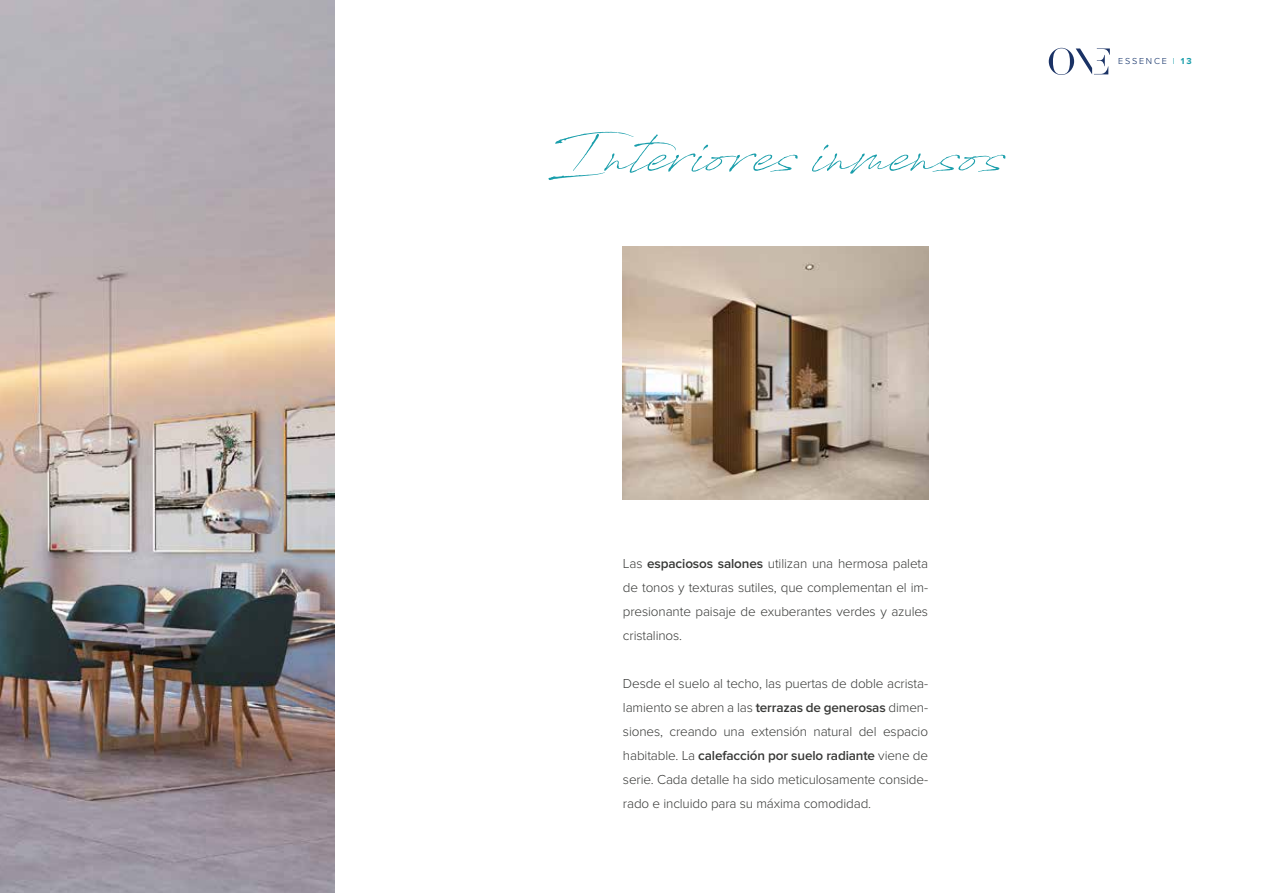
<style>
.page{position:relative;width:1263px;height:893px;background:#fff}
.page>*{position:absolute;margin:0;border:0;box-sizing:border-box;transform-origin:0 0}
.t1{font:60px "Antro Vectra";color:#199eab}
.t2{font:300 13.5px/24px "Proxima Nova";letter-spacing:-.01em;color:#383937;text-align:justify}
.t3{font:300 9px "Proxima Nova";letter-spacing:.2em;color:#082862}
.s1{color:#199eab}
.s2{font-weight:700;color:#199eab}
.s3{font-weight:600}
</style>
<div class="page">
<img style="left:0;top:0;width:335px;height:893px">
<svg style="left:1049px;top:48px;width:61px;height:27px"></svg>
<img style="left:623px;top:247px;width:305px;height:252px">
<h1 class="t1" style="left:547px;top:113px;width:459px">Interiores inmensos</h1>
<p class="t3" style="left:1118px;top:56px;width:75px">ESSENCE <span class="s1">I</span> <span class="s2">13</span></p>
<p class="t2" style="left:623px;top:552px;width:307px">Las <span class="s3">espaciosos salones</span> utilizan una hermosa paleta de tonos y texturas sutiles, que complementan el im&shy;presionante paisaje de exuberantes verdes y azules cristalinos.</p>
<p class="t2" style="left:623px;top:672px;width:307px">Desde el suelo al techo, las puertas de doble acrista&shy;lamiento se abren a las <span class="s3">terrazas de generosas</span> dimen&shy;siones, creando una extensión natural del espacio habitable. La <span class="s3">calefacción por suelo radiante</span> viene de serie. Cada detalle ha sido meticulosamente conside&shy;rado e incluido para su máxima comodidad.</p>
</div>
